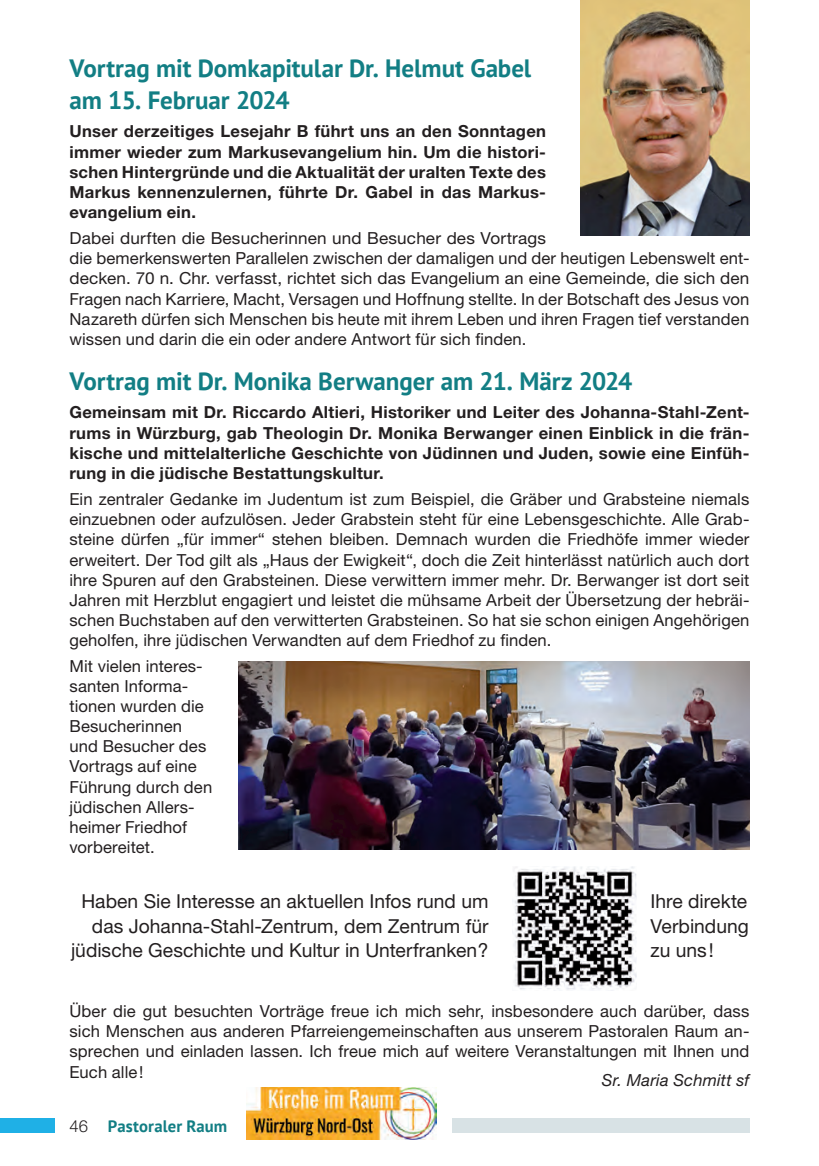
<style>
.page{position:relative;width:819px;height:1166px;background:#fff}
.page>*{position:absolute;margin:0;border:0;box-sizing:border-box;transform-origin:0 0}
.t1{font:700 25.03px/31.5px "PT Sans";letter-spacing:-.005em;color:#127e84}
.t2{font:19.25px/24.5px "Helvetica Neue";color:#231f20;text-align:right}
.t3{font:16.62px/20.1px "Helvetica Neue";letter-spacing:.005em;color:#231f20;text-align:justify}
.t4{font:700 16.62px/20.1px "Helvetica Neue";letter-spacing:.015em;color:#231f20;text-align:justify}
.t5{font:italic 16.62px "Helvetica Neue";letter-spacing:.01em;color:#231f20}
.t6{font:700 16.62px "PT Sans";letter-spacing:.01em;color:#127e84}
.s1{font-family:"Helvetica Neue";font-weight:300;color:#231f20}
</style>
<div class="page">
<div style="left:108px;top:1117px;width:641px;height:15px;background:#d8e2e5"></div>
<div style="left:0;top:1117px;width:55px;height:15px;background:#1fb0e6"></div>
<div style="left:108px;top:1115px;width:132px;height:35px;background:#fff"></div>
<img style="left:580px;top:0;width:169px;height:235px">
<img style="left:238px;top:661px;width:511px;height:189px">
<div style="left:233px;top:1087px;width:218px;height:52px;background:#fff"></div>
<img style="left:247px;top:1087px;width:189px;height:52px">
<img style="left:512px;top:866px;width:125px;height:125px">
<h1 class="t1" style="left:69px;top:52px;width:463px">Vortrag mit Domkapitular Dr. Helmut Gabel am 15. Februar 2024</h1>
<p class="t4" style="left:69px;top:121px;width:478px">Unser derzeitiges Lesejahr B führt uns an den Sonntagen immer wieder zum Markusevangelium hin. Um die histori&shy;schen Hintergründe und die Aktualität der uralten Texte des Markus kennenzulernen, führte Dr. Gabel in das Markus&shy;evangelium ein.</p>
<p class="t3" style="left:69px;top:228px;width:681px;text-align:left">Dabei durften die Besucherinnen und Besucher des Vortrags<br>die bemerkenswerten Parallelen zwischen der damaligen und der heutigen Lebenswelt ent&shy;decken. 70 n. Chr. verfasst, richtet sich das Evangelium an eine Gemeinde, die sich den Fragen nach Karriere, Macht, Versagen und Hoffnung stellte. In der Botschaft des Jesus von Nazareth dürfen sich Menschen bis heute mit ihrem Leben und ihren Fragen tief verstanden wissen und darin die ein oder andere Antwort für sich finden.</p>
<h1 class="t1" style="left:69px;top:365px;width:564px">Vortrag mit Dr. Monika Berwanger am 21. März 2024</h1>
<p class="t4" style="left:69px;top:402px;width:681px">Gemeinsam mit Dr. Riccardo Altieri, Historiker und Leiter des Johanna-Stahl-Zent&shy;rums in Würzburg, gab Theologin Dr. Monika Berwanger einen Einblick in die frän&shy;kische und mittelalterliche Geschichte von Jüdinnen und Juden, sowie eine Einfüh&shy;rung in die jüdische Bestattungskultur.</p>
<p class="t3" style="left:69px;top:489px;width:681px">Ein zentraler Gedanke im Judentum ist zum Beispiel, die Gräber und Grabsteine niemals einzuebnen oder aufzulösen. Jeder Grabstein steht für eine Lebensgeschichte. Alle Grab&shy;steine dürfen „für immer“ stehen bleiben. Demnach wurden die Friedhöfe immer wieder erweitert. Der Tod gilt als „Haus der Ewigkeit“, doch die Zeit hinterlässt natürlich auch dort ihre Spuren auf den Grabsteinen. Diese verwittern immer mehr. Dr. Berwanger ist dort seit Jahren mit Herzblut engagiert und leistet die mühsame Arbeit der Übersetzung der hebräi&shy;schen Buchstaben auf den verwitterten Grabsteinen. So hat sie schon einigen Angehörigen geholfen, ihre jüdischen Verwandten auf dem Friedhof zu finden.</p>
<p class="t3" style="left:69px;top:655px;width:144px;text-align:left">Mit vielen interes&shy;santen Informa&shy;tionen wurden die<br>Besucherinnen und Besucher des<br>Vortrags auf eine<br>Führung durch den jüdischen Allers&shy;heimer Friedhof vorbereitet.</p>
<p class="t2" style="left:71px;top:889px;width:419px">Haben Sie Interesse an aktuellen Infos rund um das Johanna-Stahl-Zentrum, dem Zentrum für jüdische Geschichte und Kultur in Unterfranken?</p>
<p class="t2" style="left:650px;top:889px;width:100px;text-align:justify">Ihre direkte Verbindung zu uns!</p>
<p class="t3" style="left:69px;top:1001px;width:681px">Über die gut besuchten Vorträge freue ich mich sehr, insbesondere auch darüber, dass sich Menschen aus anderen Pfarreiengemeinschaften aus unserem Pastoralen Raum an&shy;sprechen und einladen lassen. Ich freue mich auf weitere Veranstaltungen mit Ihnen und Euch alle!</p>
<p class="t5" style="left:602px;top:1070px;width:149px">Sr. Maria Schmitt sf</p>
<p class="t6" style="left:69px;top:1114px;width:159px"><span class="s1">46</span> Pastoraler Raum</p>
</div>
